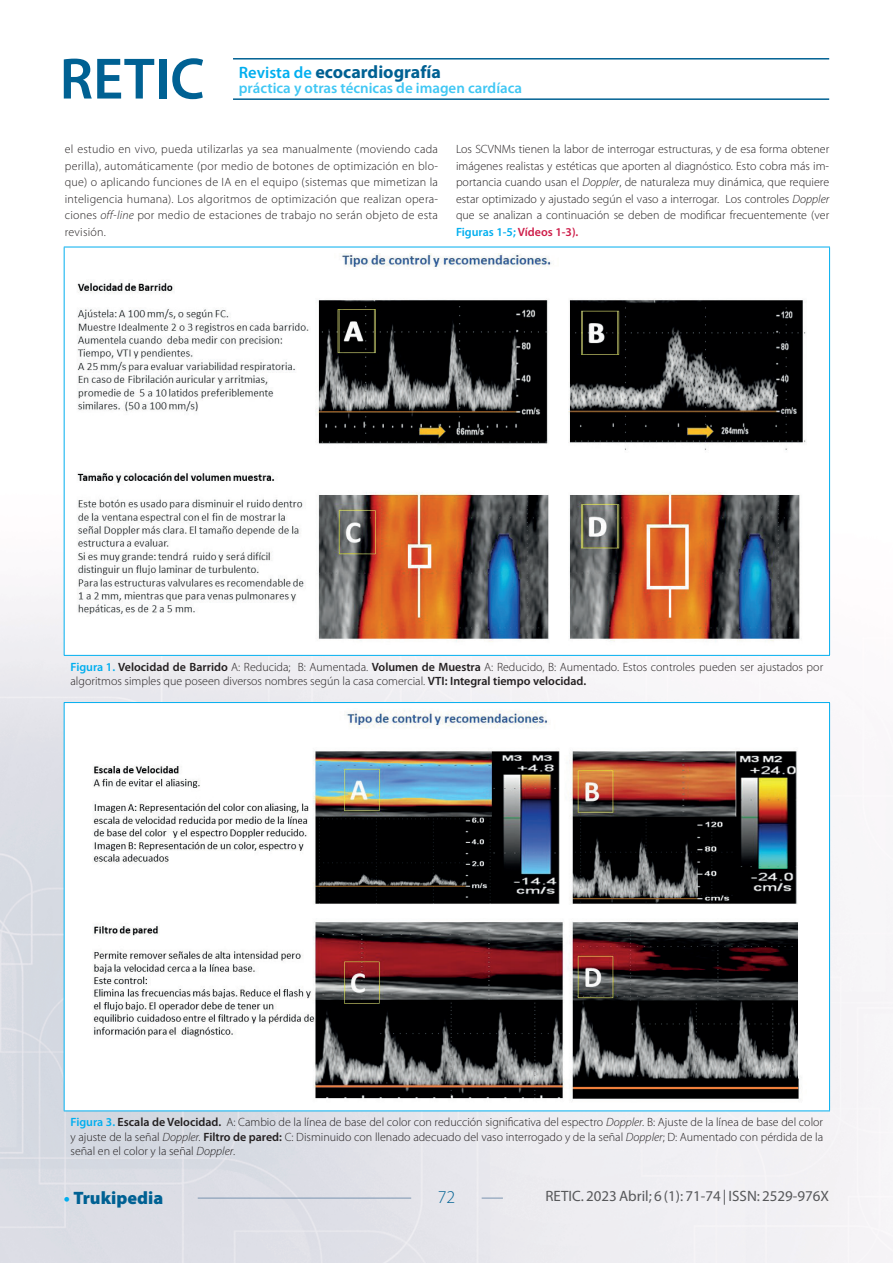
<style>
.page{position:relative;width:893px;height:1263px;background:#fff}
.page>*{position:absolute;margin:0;border:0;box-sizing:border-box;transform-origin:0 0}
.t1{font:700 18px "Myriad Pro";color:#006193}
.t2{font:900 18px "Myriad Pro";color:#006193}
.t3{font:300 18px "Myriad Pro";color:#006193}
.t4{font:15px "Myriad Pro";color:#57585a}
.t5{font:600 15px "Myriad Pro";color:#40c7f4}
._01_Texto_comun{font:300 12px/16.5px "Myriad Pro";color:#231f20;text-align:justify}
.s1{font-weight:600;font-size:16.5px;color:#00aeef}
.s2{font-style:italic}
.s3{font-weight:600;color:#00aeef}
.s4{font-weight:600;color:#ce1d49}
.s5{font-weight:600}
.s6{font-weight:700;color:#00aeef}
</style>
<div class="page">
<img style="left:0;top:58px;width:893px;height:1205px">
<hr style="left:233px;top:58px;width:596px;height:2px;background:#006193">
<hr style="left:233px;top:98px;width:596px;height:2px;background:#006193">
<svg style="left:64px;top:59px;width:90px;height:40px"></svg>
<div style="left:159px;top:59px;width:7px;height:40px;background:#006193"></div>
<svg style="left:172px;top:58px;width:31px;height:41px"></svg>
<hr style="left:198px;top:1198px;width:213px;height:1px;background:#7a94b0">
<svg style="left:482px;top:1198px;width:21px;height:1px"></svg>
<div style="left:64px;top:247px;width:766px;height:408px;background:#fff"></div>
<hr style="left:64px;top:247px;width:766px;height:1px;background:#00aeef">
<hr style="left:64px;top:247px;width:1px;height:408px;background:#00aeef">
<hr style="left:829px;top:247px;width:1px;height:408px;background:#00aeef">
<hr style="left:64px;top:655px;width:766px;height:1px;background:#00aeef">
<img style="left:77px;top:253px;width:729px;height:389px">
<div style="left:64px;top:702px;width:766px;height:409px;background:#fff"></div>
<hr style="left:64px;top:702px;width:766px;height:1px;background:#00aeef">
<hr style="left:64px;top:703px;width:1px;height:407px;background:#00aeef">
<hr style="left:829px;top:703px;width:1px;height:407px;background:#00aeef">
<hr style="left:64px;top:1110px;width:766px;height:1px;background:#00aeef">
<img style="left:93px;top:710px;width:707px;height:391px">
<h1 class="t1" style="left:239px;top:60px;width:204px"><span class="s1">Revista de</span> ecocardiografía</h1>
<p class="t5" style="left:239px;top:78px;width:285px">práctica y otras técnicas de imagen cardíaca</p>
<p class="_01_Texto_comun" style="left:65px;top:141px;width:375px">el estudio en vivo, pueda utilizarlas ya sea manualmente (moviendo cada perilla), automáticamente (por medio de botones de optimización en blo&shy;que) o aplicando funciones de IA en el equipo (sistemas que mimetizan la inteligencia humana). Los algoritmos de optimización que realizan opera&shy;ciones <span class="s2">off-line</span> por medio de estaciones de trabajo no serán objeto de esta revisión.</p>
<p class="_01_Texto_comun" style="left:456px;top:141px;width:375px">Los SCVNMs tienen la labor de interrogar estructuras, y de esa forma obtener imágenes realistas y estéticas que aporten al diagnóstico. Esto cobra más im&shy;portancia cuando usan el <span class="s2">Doppler</span>, de naturaleza muy dinámica, que requiere estar optimizado y ajustado según el vaso a interrogar. Los controles <span class="s2">Doppler </span>que se analizan a continuación se deben de modificar frecuentemente (ver <span class="s3">Figuras 1-5;</span> <span class="s4">Vídeos 1-3).</span></p>
<p class="_01_Texto_comun" style="left:71px;top:660px;width:754px;line-height:14.4px"><span class="s3">Figura 1.</span> <span class="s5">Velocidad de Barrido</span> A: Reducida; B: Aumentada. <span class="s5">Volumen de Muestra</span> A: Reducido, B: Aumentado. Estos controles pueden ser ajustados por algoritmos simples que poseen diversos nombres según la casa comercial. <span class="s5">VTI: Integral tiempo velocidad.</span></p>
<p class="_01_Texto_comun" style="left:71px;top:1115px;width:754px;line-height:14.4px"><span class="s3">Figura 3.</span> <span class="s5">Escala de Velocidad.</span> A: Cambio de la línea de base del color con reducción significativa del espectro <span class="s2">Doppler.</span> B: Ajuste de la línea de base del color y ajuste de la señal <span class="s2">Doppler.</span> <span class="s5">Filtro de pared:</span> C: Disminuido con llenado adecuado del vaso interrogado y de la señal <span class="s2">Doppler</span>; D: Aumentado con pérdida de la señal en el color y la señal <span class="s2">Doppler</span>.</p>
<h1 class="t2" style="left:64px;top:1188px;width:101px"><span class="s6">•</span> Trukipedia</h1>
<h1 class="t3" style="left:438px;top:1187px;width:19px">72</h1>
<p class="t4" style="left:545px;top:1187px;width:285px">RETIC. 2023 Abril; 6 (1): 71-74 | ISSN: 2529-976X</p>
</div>
